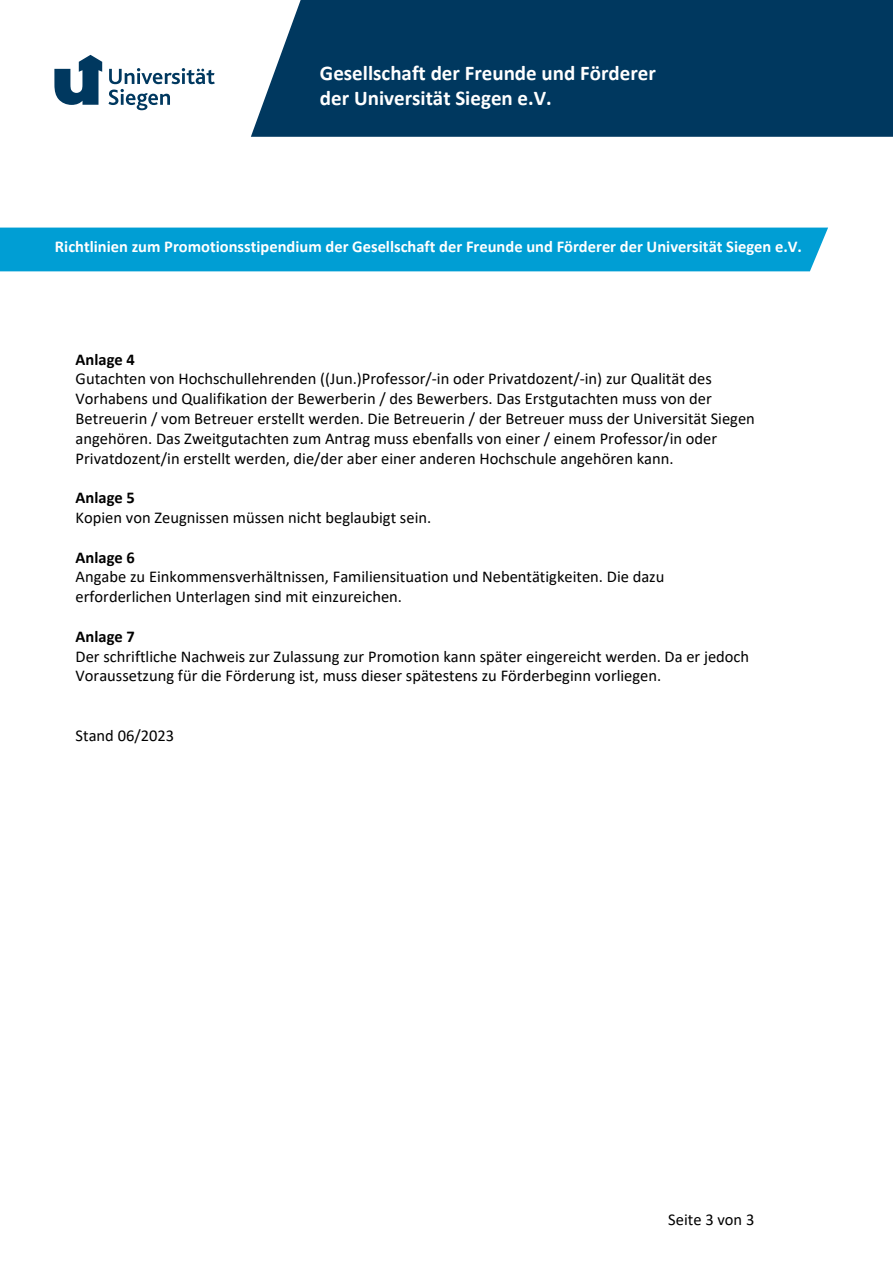
<style>
.page{position:relative;width:893px;height:1263px;background:#fff}
.page>*{position:absolute;margin:0;border:0;box-sizing:border-box;transform-origin:0 0}
.t1{font:700 21px/25.2px "Calibri";color:#fff}
.t2{font:16.5px/19.8px "Calibri";color:#000}
.t3{font:700 16.5px "Calibri";color:#fff}
.t4{font:700 16.5px "Calibri";color:#000}
</style>
<div class="page">
<div style="left:0;top:228px;width:828px;height:43px;background:#009ed4"></div>
<svg style="left:108px;top:68px;width:107px;height:42px"></svg>
<svg style="left:54px;top:55px;width:48px;height:50px"></svg>
<div style="left:251px;top:0;width:642px;height:137px;background:#00385f"></div>
<p class="t1" style="left:320px;top:60px;width:337px">Gesellschaft der Freunde und Förderer der Universität Siegen e.V.</p>
<p class="t3" style="left:55px;top:235px;width:748px">Richtlinien zum Promotionsstipendium der Gesellschaft der Freunde und Förderer der Universität Siegen e.V.</p>
<p class="t4" style="left:76px;top:347px;width:61px">Anlage 4</p>
<p class="t2" style="left:76px;top:369px;width:681px">Gutachten von Hochschullehrenden ((Jun.)Professor/-in oder Privatdozent/-in) zur Qualität des Vorhabens und Qualifikation der Bewerberin / des Bewerbers. Das Erstgutachten muss von der Betreuerin / vom Betreuer erstellt werden. Die Betreuerin / der Betreuer muss der Universität Siegen angehören. Das Zweitgutachten zum Antrag muss ebenfalls von einer / einem Professor/in oder Privatdozent/in erstellt werden, die/der aber einer anderen Hochschule angehören kann.</p>
<p class="t4" style="left:76px;top:486px;width:61px">Anlage 5</p>
<p class="t2" style="left:76px;top:507px;width:357px">Kopien von Zeugnissen müssen nicht beglaubigt sein.</p>
<p class="t4" style="left:76px;top:545px;width:61px">Anlage 6</p>
<p class="t2" style="left:76px;top:567px;width:590px">Angabe zu Einkommensverhältnissen, Familiensituation und Nebentätigkeiten. Die dazu erforderlichen Unterlagen sind mit einzureichen.</p>
<p class="t4" style="left:76px;top:625px;width:61px">Anlage 7</p>
<p class="t2" style="left:76px;top:646px;width:675px">Der schriftliche Nachweis zur Zulassung zur Promotion kann später eingereicht werden. Da er jedoch<br>Voraussetzung für die Förderung ist, muss dieser spätestens zu Förderbeginn vorliegen.</p>
<p class="t2" style="left:76px;top:725px;width:100px">Stand 06/2023</p>
<p class="t2" style="left:668px;top:1209px;width:88px">Seite 3 von 3</p>
</div>
